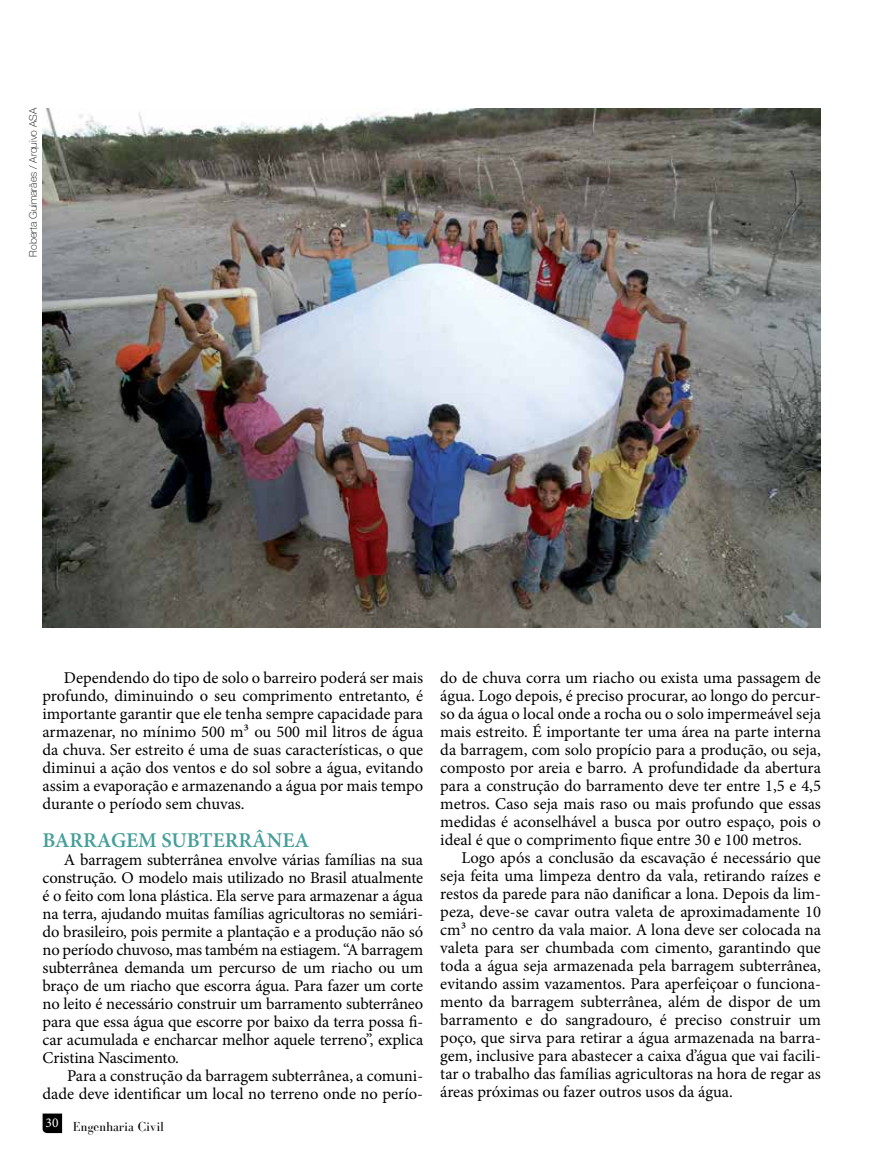
<style>
.page{position:relative;width:872px;height:1170px;background:#fff}
.page>*{position:absolute;margin:0;border:0;box-sizing:border-box;transform-origin:0 0}
.t1{font:600 21px "Minion Pro";color:#449e99}
.t2{font:16.5px/18px "Minion Pro";letter-spacing:-.005em;color:#000;text-align:justify}
.t3{font:13.5px "Bodoni FLF";color:#000}
.t4{font:100 10.5px "Helvetica Neue";color:#000}
</style>
<div class="page">
<svg style="left:43px;top:1113px;width:19px;height:19px"></svg>
<img style="left:43px;top:108px;width:778px;height:519px">
<p class="t4" style="left:27px;top:256px;width:150px;rotate:-90deg">Roberta Guimarães / Arquivo ASA</p>
<p class="t2" style="left:43px;top:668px;width:382px;text-indent:21px">Dependendo do tipo de solo o barreiro poderá ser mais profundo, diminuindo o seu comprimento entretanto, é importante garantir que ele tenha sempre capacidade para armazenar, no mínimo 500 m³ ou 500 mil litros de água da chuva. Ser estreito é uma de suas características, o que diminui a ação dos ventos e do sol sobre a água, evitando assim a evaporação e armazenando a água por mais tempo durante o período sem chuvas.</p>
<p class="t1" style="left:43px;top:825px;width:268px">BARRAGEM SUBTERRÂNEA</p>
<p class="t2" style="left:43px;top:850px;width:382px;text-indent:21px">A barragem subterrânea envolve várias famílias na sua construção. O modelo mais utilizado no Brasil atualmente é o feito com lona plástica. Ela serve para armazenar a água na terra, ajudando muitas famílias agricultoras no semiári&shy;do brasileiro, pois permite a plantação e a produção não só no período chuvoso, mas também na estiagem. “A barragem subterrânea demanda um percurso de um riacho ou um braço de um riacho que escorra água. Para fazer um corte no leito é necessário construir um barramento subterrâneo para que essa água que escorre por baixo da terra possa fi&shy;car acumulada e encharcar melhor aquele terreno”, explica Cristina Nascimento.</p>
<p class="t2" style="left:43px;top:1066px;width:382px;text-align:right">Para a construção da barragem subterrânea, a comuni&shy;dade deve identificar um local no terreno onde no perío-</p>
<p class="t3" style="left:46px;top:1119px;width:120px"><sup>30</sup> Engenharia Civil</p>
<p class="t2" style="left:440px;top:668px;width:382px">do de chuva corra um riacho ou exista uma passagem de água. Logo depois, é preciso procurar, ao longo do percur&shy;so da água o local onde a rocha ou o solo impermeável seja mais estreito. É importante ter uma área na parte interna da barragem, com solo propício para a produção, ou seja, composto por areia e barro. A profundidade da abertura para a construção do barramento deve ter entre 1,5 e 4,5 metros. Caso seja mais raso ou mais profundo que essas medidas é aconselhável a busca por outro espaço, pois o ideal é que o comprimento fique entre 30 e 100 metros.</p>
<p class="t2" style="left:440px;top:848px;width:382px;text-indent:21px">Logo após a conclusão da escavação é necessário que seja feita uma limpeza dentro da vala, retirando raízes e restos da parede para não danificar a lona. Depois da lim&shy;peza, deve-se cavar outra valeta de aproximadamente 10 cm³ no centro da vala maior. A lona deve ser colocada na valeta para ser chumbada com cimento, garantindo que toda a água seja armazenada pela barragem subterrânea, evitando assim vazamentos. Para aperfeiçoar o funciona&shy;mento da barragem subterrânea, além de dispor de um barramento e do sangradouro, é preciso construir um poço, que sirva para retirar a água armazenada na barra&shy;gem, inclusive para abastecer a caixa d’água que vai facili&shy;tar o trabalho das famílias agricultoras na hora de regar as áreas próximas ou fazer outros usos da água.</p>
</div>
